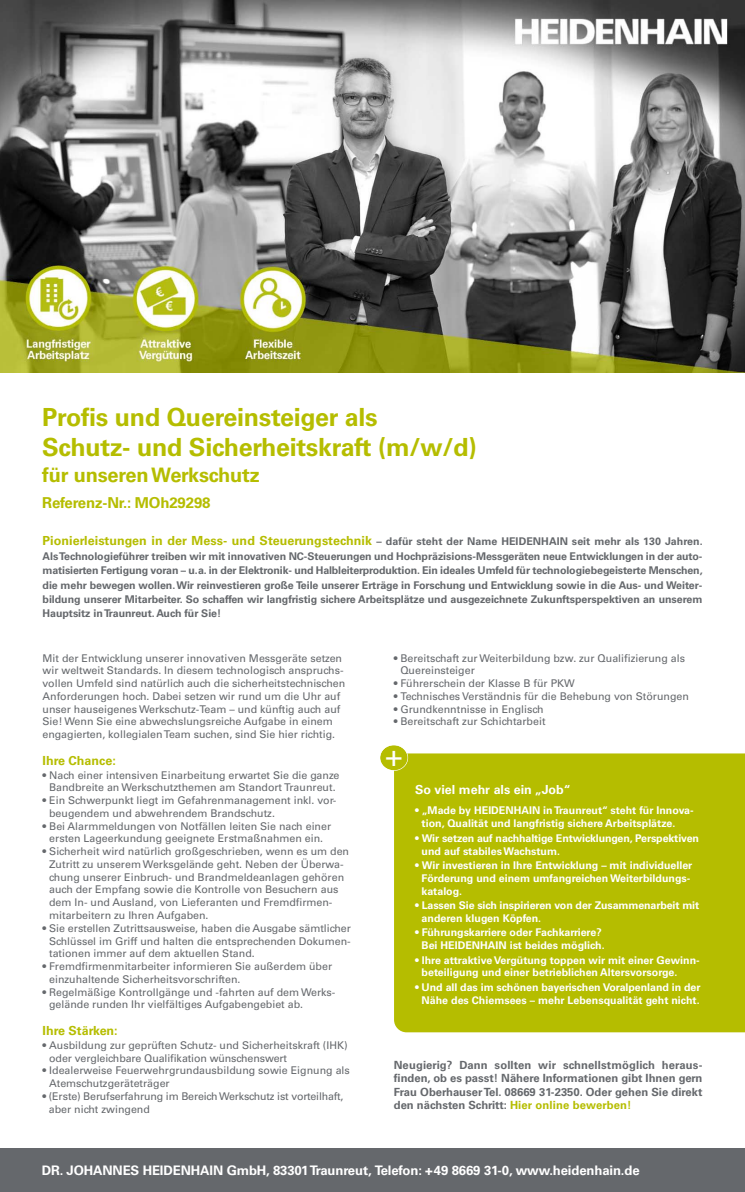
<style>
.page{position:relative;width:745px;height:1192px;background:#fff}
.page>*{position:absolute;margin:0;border:0;box-sizing:border-box;transform-origin:0 0}
.t1{font:30px "Univers LT";color:#fff}
.t2{font:700 25px/30px "Univers LT";letter-spacing:-.01em;color:#b5bd00}
.t3{font:700 20px "Univers LT";letter-spacing:-.01em;color:#b5bd00}
.t4{font:700 15px "Univers LT";letter-spacing:-.01em;color:#b5bd00}
.t5{font:700 13.12px "Univers LT";letter-spacing:-.01em;color:#fff}
.t6{font:700 12.5px "Univers LT";color:#b5bd00}
.t7{font:700 12.5px "Univers LT";color:#fff}
.t8{font:700 11.25px/13.5px "Univers LT";color:#65686c;text-align:justify}
.t9{font:10.62px/12.8px "Univers LT";color:#65686c}
.t10{font:700 10.62px/14.4px "Univers LT";letter-spacing:-.005em;color:#65686c;text-align:justify}
.t11{font:700 10.62px/12.8px "Univers LT";color:#fff}
.s1{font-size:12.5px;color:#b5bd00}
.s2{color:#b5bd00}
</style>
<div class="page">
<div style="left:394px;top:753px;width:350px;height:279px;background:#b5bd00"></div>
<div style="left:0;top:1148px;width:744px;height:43px;background:#65686c"></div>
<div style="left:380px;top:745px;width:27px;height:25px;background:#b5bd00;border-radius:50%"></div>
<div style="left:379px;top:744px;width:29px;height:26px;border:1px solid #fff;border-radius:50%"></div>
<img style="left:0;top:0;width:744px;height:372px">
<h2 class="t2" style="left:42px;top:404px;width:436px">Profis und Quereinsteiger als<br>Schutz- und Sicherheitskraft (m/w/d)</h2>
<h3 class="t3" style="left:42px;top:467px;width:219px">für unseren Werkschutz</h3>
<h3 class="t4" style="left:42px;top:496px;width:170px">Referenz-Nr.: MOh29298</h3>
<p class="t10" style="left:43px;top:535px;width:661px"><span class="s1">Pionierleistungen in der Mess- und Steuerungstechnik</span> – dafür steht der Name HEIDENHAIN seit mehr als 130 Jahren.<br>Als Technologieführer treiben wir mit innovativen NC-Steuerungen und Hochpräzisions-Messgeräten neue Entwicklungen in der auto&shy;matisierten Fertigung voran – u. a. in der Elektronik- und Halbleiterproduktion. Ein ideales Umfeld für technologiebegeisterte Menschen, die mehr bewegen wollen. Wir reinvestieren große Teile unserer Erträge in Forschung und Entwicklung sowie in die Aus- und Weiter&shy;bildung unserer Mitarbeiter. So schaffen wir langfristig sichere Arbeitsplätze und ausgezeichnete Zukunftsperspektiven an unserem Hauptsitz in Traunreut. Auch für Sie!</p>
<p class="t9" style="left:43px;top:652px;width:304px">Mit der Entwicklung unserer innovativen Messgeräte setzen wir weltweit Standards. In diesem technologisch anspruchs&shy;vollen Umfeld sind natürlich auch die sicherheitstechnischen Anforderungen hoch. Dabei setzen wir rund um die Uhr auf unser hauseigenes Werkschutz-Team – und künftig auch auf Sie! Wenn Sie eine abwechslungsreiche Aufgabe in einem engagierten, kollegialen Team suchen, sind Sie hier richtig.</p>
<p class="t6" style="left:43px;top:756px;width:75px">Ihre Chance:</p>
<p class="t9" style="left:43px;top:769px;width:298px;text-align:center">• Nach einer intensiven Einarbeitung erwartet Sie die ganze<br>Bandbreite an Werkschutzthemen am Standort Traunreut.</p>
<p class="t9" style="left:49px;top:795px;width:288px;text-indent:-7px">• Ein Schwerpunkt liegt im Gefahrenmanagement inkl. vor&shy;beugendem und abwehrendem Brandschutz.</p>
<p class="t9" style="left:43px;top:820px;width:290px;text-align:center">• Bei Alarmmeldungen von Notfällen leiten Sie nach einer ersten Lageerkundung geeignete Erstmaßnahmen ein.</p>
<p class="t9" style="left:49px;top:846px;width:301px;text-indent:-7px">• Sicherheit wird natürlich großgeschrieben, wenn es um den Zutritt zu unserem Werksgelände geht. Neben der Überwa&shy;chung unserer Einbruch- und Brandmeldeanlagen gehören auch der Empfang sowie die Kontrolle von Besuchern aus dem In- und Ausland, von Lieferanten und Fremdfirmen - mitarbeitern zu Ihren Aufgaben.</p>
<p class="t9" style="left:49px;top:922px;width:303px;text-align:justify;text-indent:-7px">• Sie erstellen Zutrittsausweise, haben die Ausgabe sämtlicher Schlüssel im Griff und halten die entsprechenden Dokumen&shy;tationen immer auf dem aktuellen Stand.</p>
<p class="t9" style="left:49px;top:960px;width:284px;text-indent:-7px">• Fremdfirmenmitarbeiter informieren Sie außerdem über einzuhaltende Sicherheitsvorschriften.</p>
<p class="t9" style="left:49px;top:986px;width:287px;text-indent:-7px">• Regelmäßige Kontrollgänge und -fahrten auf dem Werks - gelände runden Ihr vielfältiges Aufgabengebiet ab.</p>
<p class="t6" style="left:43px;top:1026px;width:77px">Ihre Stärken:</p>
<p class="t9" style="left:49px;top:1039px;width:300px;text-indent:-7px">• Ausbildung zur geprüften Schutz- und Sicherheitskraft (IHK) oder vergleichbare Qualifikation wünschenswert</p>
<p class="t9" style="left:49px;top:1065px;width:302px;text-indent:-7px">• Idealerweise Feuerwehrgrundausbildung sowie Eignung als<br>Atemschutzgeräteträger</p>
<p class="t9" style="left:49px;top:1090px;width:296px;text-indent:-6px">• (Erste) Berufserfahrung im Bereich Werkschutz ist vorteilhaft, aber nicht zwingend</p>
<p class="t9" style="left:400px;top:652px;width:286px;text-indent:-7px">• Bereitschaft zur Weiterbildung bzw. zur Qualifizierung als<br>Quereinsteiger</p>
<p class="t9" style="left:393px;top:678px;width:182px">• Führerschein der Klasse B für PKW</p>
<p class="t9" style="left:393px;top:690px;width:296px">• Technisches Verständnis für die Behebung von Störungen</p>
<p class="t9" style="left:393px;top:703px;width:151px">• Grundkenntnisse in Englisch</p>
<p class="t9" style="left:393px;top:716px;width:153px">• Bereitschaft zur Schichtarbeit</p>
<h1 class="t1" style="left:385px;top:744px;width:19px">+</h1>
<p class="t7" style="left:415px;top:784px;width:157px">So viel mehr als ein „Job“</p>
<p class="t11" style="left:421px;top:805px;width:273px;text-indent:-7px">• „Made by HEIDENHAIN in Traunreut“ steht für Innova - tion, Qualität und langfristig sichere Arbeitsplätze.</p>
<p class="t11" style="left:421px;top:832px;width:279px;text-indent:-7px">• Wir setzen auf nachhaltige Entwicklungen, Perspektiven und auf stabiles Wachstum.</p>
<p class="t11" style="left:421px;top:859px;width:272px;text-indent:-7px">• Wir investieren in Ihre Entwicklung – mit individueller<br>Förderung und einem umfangreichen Weiterbildungs - katalog.</p>
<p class="t11" style="left:421px;top:899px;width:279px;text-indent:-7px">• Lassen Sie sich inspirieren von der Zusammenarbeit mit anderen klugen Köpfen.</p>
<p class="t11" style="left:415px;top:927px;width:191px;text-align:right">• Führungskarriere oder Fachkarriere?<br>Bei HEIDENHAIN ist beides möglich.</p>
<p class="t11" style="left:421px;top:954px;width:279px;text-indent:-7px">• Ihre attraktive Vergütung toppen wir mit einer Gewinn&shy;beteiligung und einer betrieblichen Altersvorsorge.</p>
<p class="t11" style="left:415px;top:981px;width:287px;text-align:center">• Und all das im schönen bayerischen Voralpenland in der<br>Nähe des Chiemsees – mehr Lebensqualität geht nicht.</p>
<p class="t8" style="left:393px;top:1058px;width:310px">Neugierig? Dann sollten wir schnellstmöglich heraus - finden, ob es passt! Nähere Informationen gibt Ihnen gern Frau Oberhauser Tel. 08669 31-2350. Oder gehen Sie direkt den nächsten Schritt: <span class="s2">Hier online bewerben!</span></p>
<p class="t5" style="left:42px;top:1165px;width:599px">DR. JOHANNES HEIDENHAIN GmbH, 83301 Traunreut, Telefon: +49 8669 31-0, www.heidenhain.de</p>
</div>
